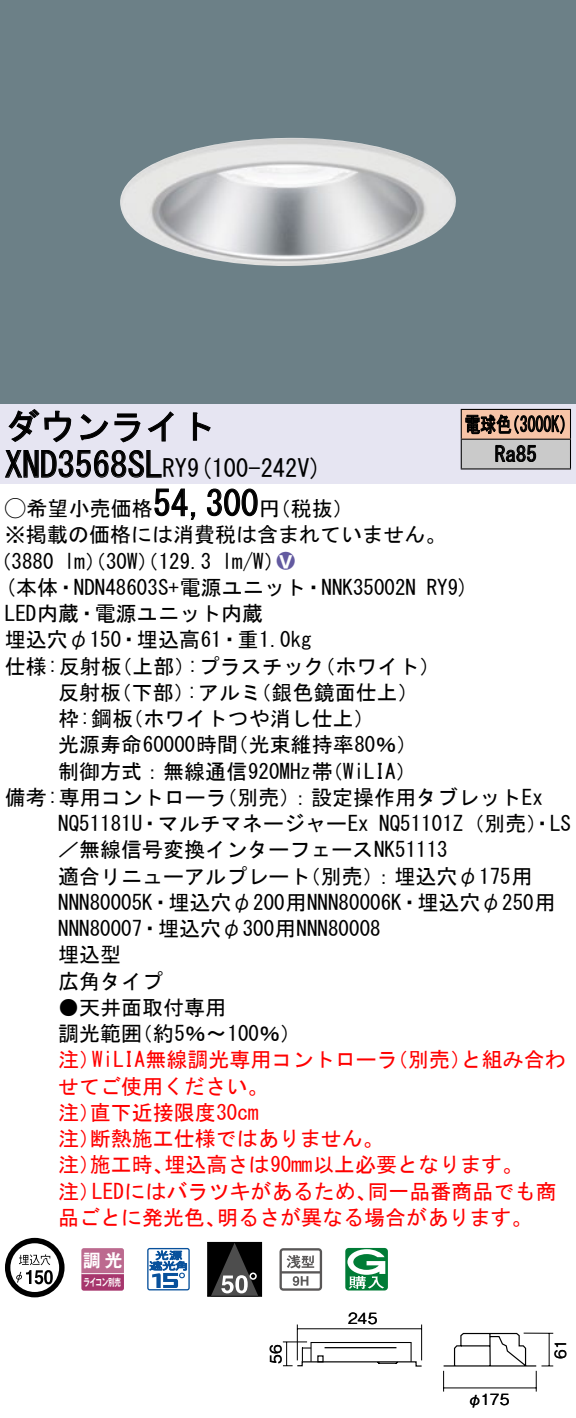
<style>
.page{position:relative;width:576px;height:1418px;background:#fff}
.page>*{position:absolute;margin:0;border:0;box-sizing:border-box;transform-origin:0 0}
.t1{font:35px "MS Gothic";color:#000}
.t2{font:24.5px "MS Gothic";color:#000}
.t3{font:21px/26.2px "MS Gothic";color:#000}
.t4{font:21px/26.2px "MS Gothic";color:#f00}
.t5{font:21px/29.8px "MS Gothic";color:#000;scale:.75 1}
.t6{font:21px "Ford Classification 1";color:#635aa0}
.t7{font:17.5px "Gothic MB101 Pro De Bold 90 pv RKSJ H";color:#fff}
.t8{font:15.4px "Gothic BBB Pro Medium 90 pv RKSJ H";letter-spacing:.01em;color:#000}
.t9{font:10.15px "Gothic MB101 Pro De Bold 90 pv RKSJ H";letter-spacing:-.05em;color:#fff;scale:.65 1}
.s1{font-size:24.5px}
.s2{font-family:"Ford Classification 1"}
.s3{color:#fff}
</style>
<div class="page">
<div style="left:0;top:0;width:575px;height:404px;background:#6c8087"></div>
<img style="left:120px;top:138px;width:336px;height:128px">
<div style="left:0;top:404px;width:575px;height:79px;background:#e6e5f2"></div>
<svg style="left:8px;top:409px;width:64px;height:34px"></svg>
<svg style="left:80px;top:413px;width:60px;height:30px"></svg>
<svg style="left:147px;top:411px;width:26px;height:31px"></svg>
<svg style="left:192px;top:412px;width:19px;height:29px"></svg>
<svg style="left:5px;top:450px;width:157px;height:28px"></svg>
<svg style="left:154px;top:488px;width:42px;height:32px"></svg>
<svg style="left:207px;top:488px;width:51px;height:29px"></svg>
<svg style="left:5px;top:1238px;width:59px;height:59px"></svg>
<svg style="left:44px;top:1270px;width:9px;height:14px"></svg>
<svg style="left:81px;top:1248px;width:43px;height:43px;background:#b55984"></svg>
<hr style="left:81px;top:1273px;width:43px;height:1px;background:#fff">
<svg style="left:147px;top:1248px;width:43px;height:42px"></svg>
<div style="left:207px;top:1242px;width:54px;height:54px;background:#000"></div>
<svg style="left:211px;top:1244px;width:47px;height:51px"></svg>
<div style="left:207px;top:1242px;width:55px;height:55px;border:1px solid #000"></div>
<svg style="left:279px;top:1248px;width:43px;height:43px"></svg>
<svg style="left:345px;top:1248px;width:43px;height:42px"></svg>
<div style="left:461px;top:409px;width:109px;height:30px;background:#f7c4a7"></div>
<div style="left:461px;top:439px;width:109px;height:30px;background:#cacaca"></div>
<hr style="left:460px;top:409px;width:110px;height:1px;background:#000">
<hr style="left:569px;top:410px;width:2px;height:29px;background:#000">
<hr style="left:460px;top:439px;width:110px;height:1px;background:#000">
<hr style="left:569px;top:440px;width:2px;height:28px;background:#000">
<hr style="left:460px;top:468px;width:110px;height:2px;background:#000">
<svg style="left:460px;top:410px;width:104px;height:58px"></svg>
<svg style="left:443px;top:1332px;width:111px;height:59px"></svg>
<hr style="left:296px;top:1324px;width:2px;height:36px;background:#000">
<hr style="left:421px;top:1324px;width:1px;height:36px;background:#000">
<hr style="left:297px;top:1328px;width:124px;height:1px;background:#000">
<svg style="left:342px;top:1328px;width:39px;height:1px"></svg>
<svg style="left:282px;top:1339px;width:140px;height:28px"></svg>
<h1 class="t1" style="left:5px;top:409px;width:212px">ダウンライト</h1>
<p class="t2" style="left:187px;top:456px;width:136px">(9 100-242 (V</p>
<h1 class="t1" style="left:5px;top:447px;width:184px">XND3568SL<span class="s1">RY</span></h1>
<h1 class="t1" style="left:153px;top:486px;width:106px">54,300</h1>
<p class="t3" style="left:5px;top:495px;width:442px"><span class="s2">A</span>希望小売価格<br>※掲載の価格には消費税は含まれていません。</p>
<p class="t6" style="left:277px;top:550px;width:19px">2<span class="s3">8</span></p>
<p class="t3" style="left:259px;top:495px;width:96px">（円税抜(</p>
<p class="t3" style="left:222px;top:548px;width:64px">l m (W/</p>
<p class="t3" style="left:-9px;top:548px;width:65px">（3880</p>
<p class="t3" style="left:64px;top:548px;width:149px">lm）（30 ）（W 129.3</p>
<p class="t5" style="left:494px;top:409px;width:57px;text-indent:-30px">電球色<br>Ra85</p>
<p class="t5" style="left:504px;top:409px;width:96px">（3000 (K</p>
<p class="t3" style="left:5px;top:574px;width:412px">(本体・NDN48603 +S 電源ユニット・NNK35002N</p>
<p class="t3" style="left:5px;top:600px;width:259px">LED内蔵・電源ユニット内蔵</p>
<p class="t3" style="left:5px;top:627px;width:308px">埋込穴φ150・埋込高61・重1.0kg</p>
<p class="t3" style="left:314px;top:653px;width:127px">（ホワイト(</p>
<p class="t3" style="left:426px;top:574px;width:44px">RY (9</p>
<p class="t3" style="left:187px;top:653px;width:139px">:プラスチック</p>
<p class="t3" style="left:5px;top:653px;width:118px">仕様:反射板</p>
<p class="t3" style="left:111px;top:653px;width:85px">（上部）</p>
<p class="t3" style="left:58px;top:679px;width:65px">反射板</p>
<p class="t3" style="left:111px;top:679px;width:85px">（下部）</p>
<p class="t3" style="left:187px;top:679px;width:76px">:アルミ</p>
<p class="t3" style="left:250px;top:679px;width:169px">（銀色鏡面仕上(</p>
<p class="t3" style="left:58px;top:705px;width:76px">枠:鋼板</p>
<p class="t3" style="left:122px;top:705px;width:254px">（ホワイトつや消し仕上(</p>
<p class="t3" style="left:58px;top:732px;width:181px">光源寿命60000時間</p>
<p class="t3" style="left:227px;top:732px;width:191px">（光束維持率80％(</p>
<p class="t3" style="left:216px;top:758px;width:328px;text-indent:-158px">制御方式：無線通信920MHz帯<br>（別売：）設定操作用タブレットEx</p>
<p class="t3" style="left:322px;top:758px;width:96px">（WiLIA(</p>
<p class="t3" style="left:5px;top:784px;width:223px">備考:専用コントローラ</p>
<p class="t3" style="left:58px;top:810px;width:312px">NQ51181 ・U マルチマネージャーEx</p>
<p class="t3" style="left:58px;top:837px;width:391px">／無線信号変換インターフェースNK51113</p>
<p class="t3" style="left:300px;top:863px;width:234px">（別売：）埋込穴φ175用</p>
<p class="t3" style="left:379px;top:810px;width:193px">NQ51101 （Z 別売）・LS</p>
<p class="t3" style="left:58px;top:863px;width:498px">適合リニューアルプレート<br>NNN80005 ・K 埋込穴φ200用NNN80006 ・K 埋込穴φ250用<br>NNN80007・埋込穴φ300用NNN80008<br>埋込型<br>広角タイプ</p>
<p class="t3" style="left:132px;top:994px;width:171px;text-indent:-73px">●天井面取付専用<br>（約5％〜100％(</p>
<p class="t3" style="left:58px;top:1020px;width:85px">調光範囲</p>
<p class="t4" style="left:92px;top:1047px;width:307px">WiLIA無線調光専用コントローラ</p>
<p class="t4" style="left:387px;top:1047px;width:85px">（別売）</p>
<p class="t4" style="left:460px;top:1047px;width:106px">と組み合わ</p>
<p class="t4" style="left:58px;top:1047px;width:43px">注）</p>
<p class="t4" style="left:58px;top:1073px;width:211px">せてご使用ください。</p>
<p class="t4" style="left:90px;top:1099px;width:170px">直下近接限度30cm</p>
<p class="t4" style="left:90px;top:1099px;width:295px;text-indent:-32px">注）<br>断熱施工仕様ではありません。</p>
<p class="t4" style="left:58px;top:1125px;width:43px">注）</p>
<p class="t4" style="left:164px;top:1152px;width:360px">埋込高さは90mm以上必要となります。</p>
<p class="t4" style="left:90px;top:1152px;width:85px">施工時、</p>
<p class="t4" style="left:58px;top:1152px;width:43px">注）</p>
<p class="t4" style="left:92px;top:1178px;width:286px">LEDにはバラツキがあるため、</p>
<p class="t4" style="left:367px;top:1178px;width:190px">同一品番商品でも商</p>
<p class="t4" style="left:58px;top:1178px;width:43px">注）</p>
<p class="t4" style="left:58px;top:1204px;width:169px">品ごとに発光色、</p>
<p class="t4" style="left:217px;top:1204px;width:317px">明るさが異なる場合があります。</p>
<p class="t7" style="left:83px;top:1246px;width:41px">調光</p>
<p class="t9" style="left:84px;top:1274px;width:59px">ライコン別売</p>
<p class="t8" style="left:263px;top:1364px;width:21px;rotate:-90deg">56</p>
<p class="t8" style="left:348px;top:1306px;width:31px">245</p>
<p class="t8" style="left:467px;top:1387px;width:44px">φ175</p>
<p class="t8" style="left:548px;top:1359px;width:21px;rotate:-90deg">61</p>
</div>
